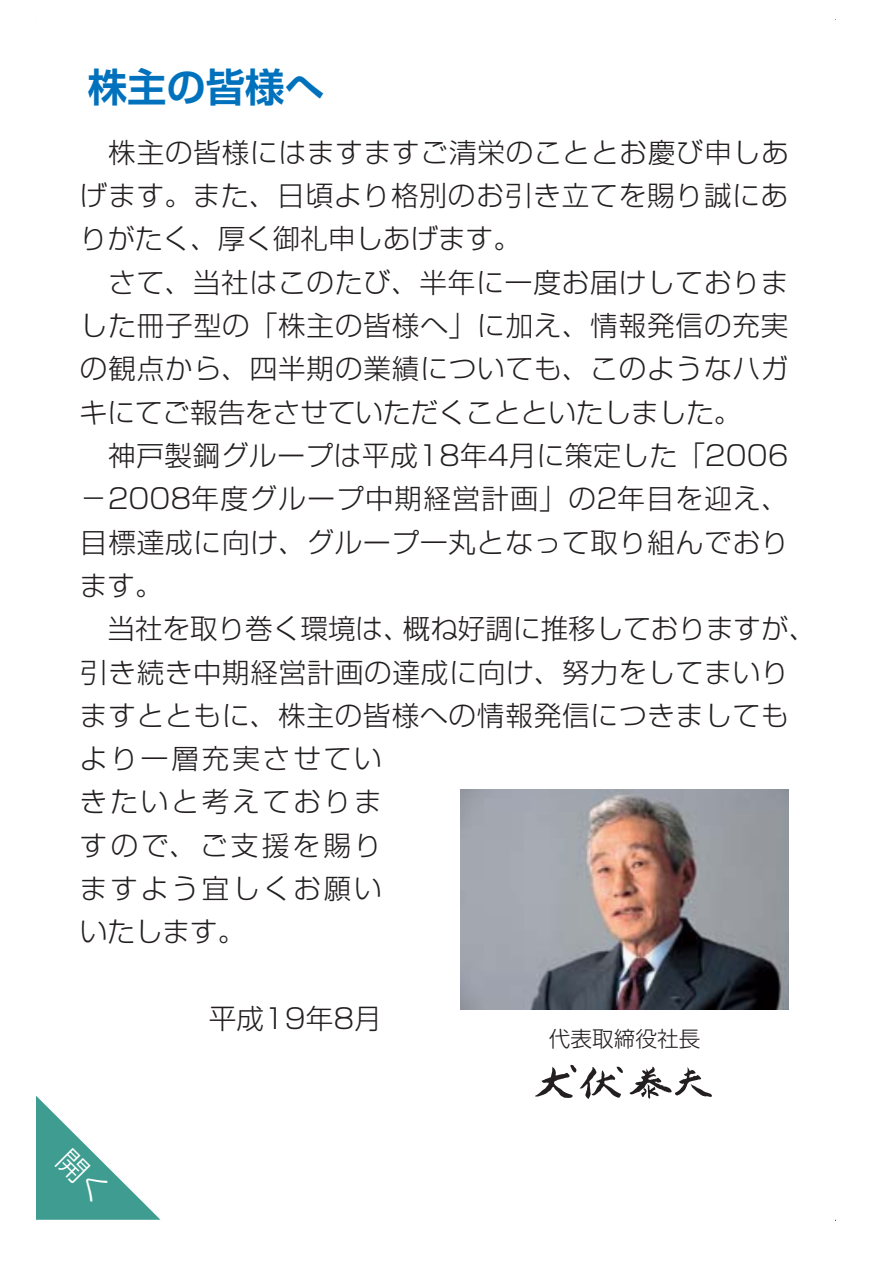
<style>
.page{position:relative;width:893px;height:1263px;background:#fff}
.page>*{position:absolute;margin:0;border:0;box-sizing:border-box;transform-origin:0 0}
.t1{font:39.3px "Shin Go Pr 5 De Bold 90 msp RKSJ H";color:#0071bc}
.t2{font:27.6px/43.3px "Shin Go Pr 5 Light 90 msp RKSJ H";letter-spacing:.03em;color:#231f20}
.t3{font:27.6px "Shin Go Pr 5 Light 90 msp RKSJ H";color:#231f20}
.t4{font:21.6px "Shin Go Pr 5 Light 90 msp RKSJ H";color:#231f20}
</style>
<div class="page">
<img style="left:461px;top:789px;width:328px;height:221px">
<svg style="left:630px;top:1067px;width:82px;height:32px"></svg>
<svg style="left:535px;top:1065px;width:88px;height:34px"></svg>
<svg style="left:37px;top:1096px;width:123px;height:124px"></svg>
<h1 class="t1" style="left:88px;top:73px;width:238px">株主の皆様へ</h1>
<p class="t2" style="left:80px;top:134px;width:738px">　株主の皆様にはますますご清栄のこととお慶び申しあげます。また、日頃より格別のお引き立てを賜り誠にありがたく、厚く御礼申しあげます。<br>　さて、当社はこのたび、半年に一度お届けしておりました冊子型の「株主の皆様へ」に加え、情報発信の充実の観点から、四半期の業績についても、このようなハガキにてご報告をさせていただくことといたしました。<br>　神戸製鋼グループは平成18年4月に策定した「2006－2008年度グループ中期経営計画」の2年目を迎え、目標達成に向け、グループ一丸となって取り組んでおります。<br>　当社を取り巻く環境は、概ね好調に推移しておりますが、引き続き中期経営計画の達成に向け、努力をしてまいりますとともに、株主の皆様への情報発信につきましてもより一層充実させてい<br>きたいと考えておりま<br>すので、ご支援を賜り<br>ますよう宜しくお願い<br>いたします。</p>
<p class="t3" style="left:209px;top:1008px;width:175px">平成19年8月</p>
<p class="t4" style="left:549px;top:1031px;width:153px">代表取締役社長</p>
</div>
